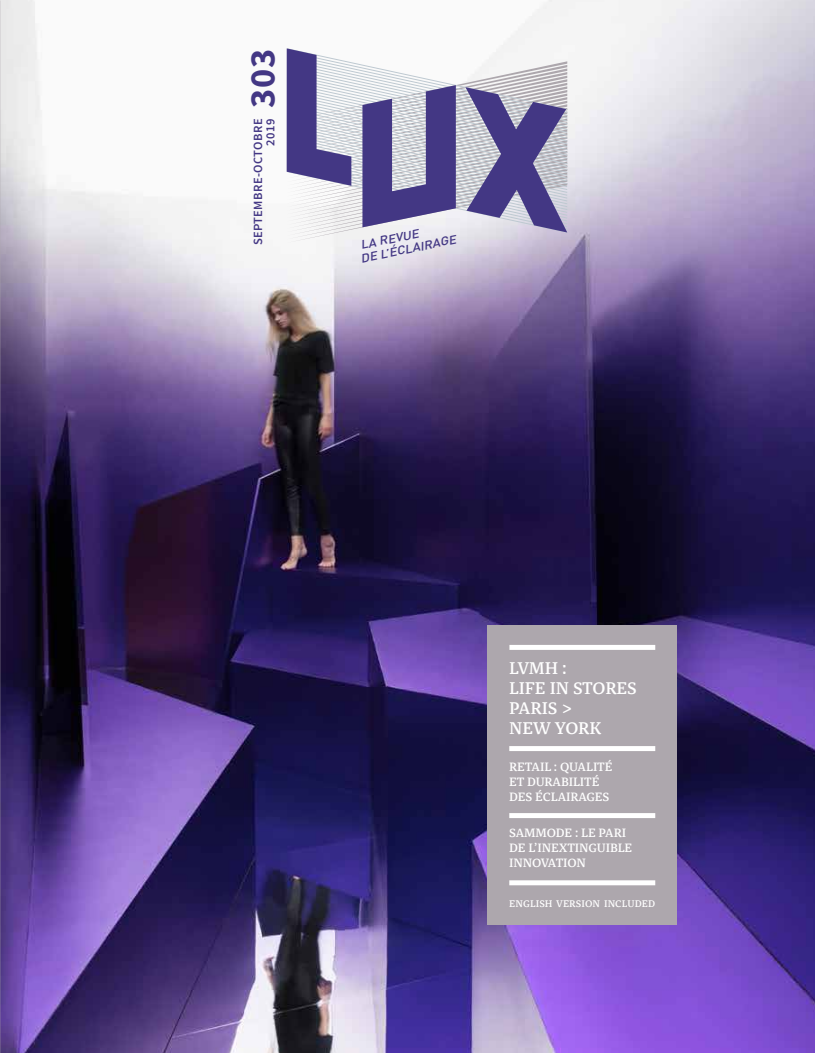
<style>
.page{position:relative;width:815px;height:1053px;background:#fff}
.page>*{position:absolute;margin:0;border:0;box-sizing:border-box;transform-origin:0 0}
.t1{font:700 36.25px "Source Sans Pro";color:#433784}
.t2{font:500 17.5px/20px "Franziska Offc";letter-spacing:-.01em;color:#fff}
.t3{font:500 12.5px/15px "Franziska Offc";letter-spacing:-.01em;color:#fff}
.t4{font:600 12.5px/12.5px "Source Sans Pro";letter-spacing:.03em;color:#433784;text-align:right}
.t5{font:italic 500 12px/13.4px "DIN";color:#433784;scale:1.09 1}
.t6{font:500 10px "Franziska Offc";letter-spacing:.01em;color:#fff}
</style>
<div class="page">
<img style="left:0;top:0;width:815px;height:1052px">
<svg style="left:286px;top:48px;width:282px;height:195px"></svg>
<div style="left:488px;top:625px;width:189px;height:299px;background:#ada7ad"></div>
<div style="left:512px;top:645px;width:141px;height:5px;background:#fff"></div>
<div style="left:512px;top:746px;width:141px;height:5px;background:#fff"></div>
<div style="left:512px;top:813px;width:141px;height:5px;background:#fff"></div>
<div style="left:512px;top:880px;width:141px;height:5px;background:#fff"></div>
<h1 class="t1" style="left:239px;top:108px;width:60px;rotate:-90deg">303</h1>
<p class="t4" style="left:252px;top:245px;width:128px;rotate:-90deg">SEPTEMBRE-OCTOBRE<br>2019</p>
<p class="t5" style="left:356px;top:239px;width:91px;rotate:-12deg">LA REVUE<br>DE L’ÉCLAIRAGE</p>
<h2 class="t2" style="left:509px;top:658px;width:129px">LVMH :<br>LIFE IN STORES<br>PARIS &gt;<br>NEW YORK</h2>
<p class="t3" style="left:509px;top:759px;width:105px">RETAIL : QUALITÉ<br>ET DURABILITÉ<br>DES ÉCLAIRAGES</p>
<p class="t3" style="left:509px;top:825px;width:125px">SAMMODE : LE PARI<br>DE L’INEXTINGUIBLE<br>INNOVATION</p>
<p class="t6" style="left:509px;top:897px;width:147px">ENGLISH VERSION INCLUDED</p>
</div>
